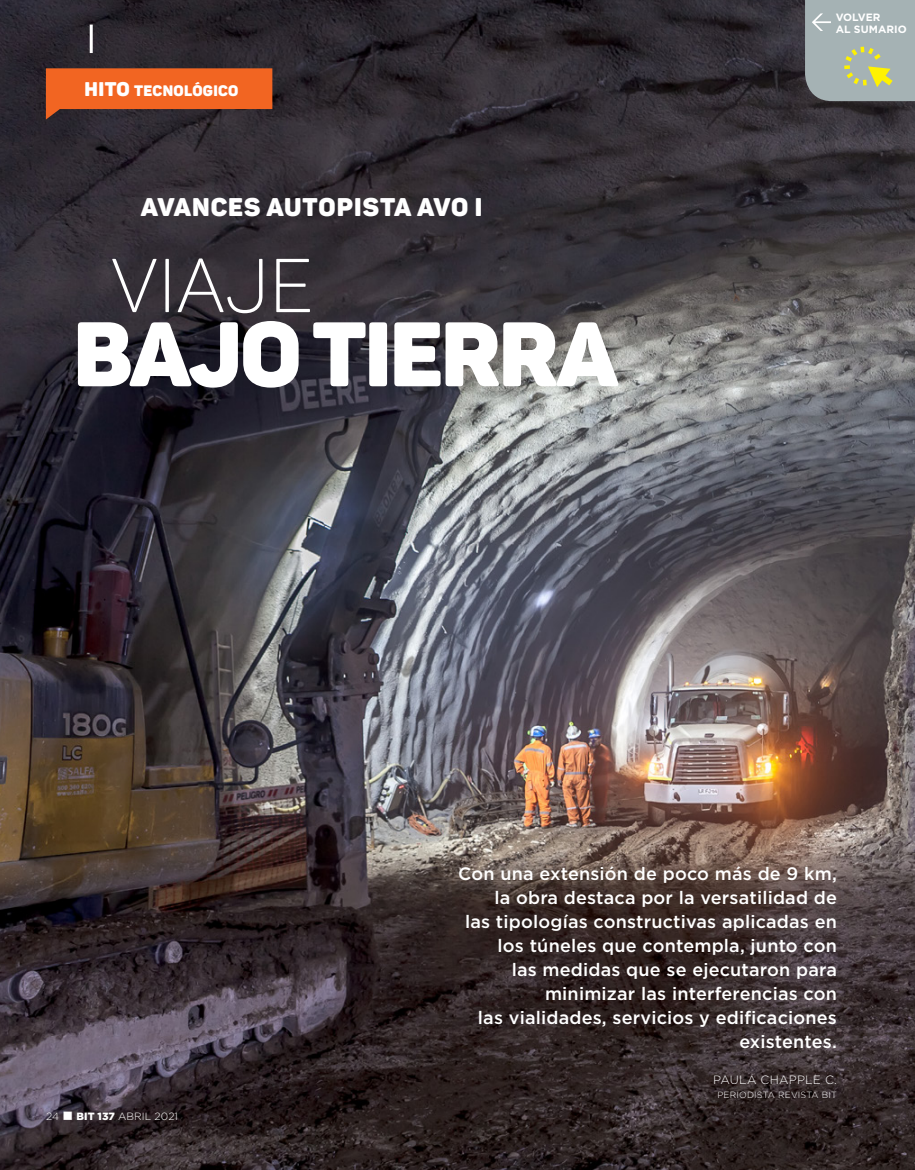
<style>
.page{position:relative;width:915px;height:1170px;background:#fff}
.page>*{position:absolute;margin:0;border:0;box-sizing:border-box;transform-origin:0 0}
.t1{font:90px "Panton Black Caps";letter-spacing:-.02em;color:#fff}
.t2{font:75px "Panton Light Caps";letter-spacing:.025em;color:#fff}
.t3{font:25.2px "Panton Black Caps";letter-spacing:.04em;color:#fff}
.t4{font:500 18px/24px "Gotham";letter-spacing:.01em;color:#fff;text-align:right}
.t5{font:15px "Panton Black Caps";letter-spacing:.02em;color:#fff}
.t6{font:300 12px "Gotham";letter-spacing:.02em;color:#fff}
.t7{font:700 10.65px/12.8px "Gotham";letter-spacing:.005em;color:#fff}
.t8{font:300 10.5px "Gotham";letter-spacing:.005em;color:#fff}
.t9{font:300 9px "Gotham";letter-spacing:.02em;color:#fff}
.s1{font-size:19.5px}
.s2{font-weight:900}
</style>
<div class="page">
<img style="left:0;top:0;width:914px;height:1169px">
<svg style="left:46px;top:68px;width:226px;height:51px;background:#cb5924"></svg>
<hr style="left:90px;top:25px;width:3px;height:28px;background:#fff">
<svg style="left:804px;top:0;width:110px;height:101px;background:#a5b1a9"></svg>
<p class="t5" style="left:85px;top:81px;width:155px"><span class="s1">HITO</span> TECNOLÓGICO</p>
<h3 class="t3" style="left:141px;top:191px;width:343px">AVANCES AUTOPISTA AVO I</h3>
<h2 class="t2" style="left:111px;top:240px;width:203px">Viaje</h2>
<h1 class="t1" style="left:73px;top:296px;width:546px">BAJO TIERRA</h1>
<p class="t7" style="left:835px;top:11px;width:73px">VOLVER<br>AL SUMARIO</p>
<p class="t8" style="left:46px;top:1109px;width:133px">24 ■ <span class="s2">BIT 137</span> ABRIL 2021</p>
<p class="t4" style="left:458px;top:861px;width:380px">Con una extensión de poco más de 9 km, la obra destaca por la versatilidad de<br>las tipologías constructivas aplicadas en los túneles que contempla, junto con<br>las medidas que se ejecutaron para minimizar las interferencias con<br>las vialidades, servicios y edificaciones existentes.</p>
<p class="t6" style="left:712px;top:1072px;width:125px">PAULA CHAPPLE C.</p>
<p class="t9" style="left:717px;top:1088px;width:120px">PERIODISTA REVISTA BIT</p>
</div>
